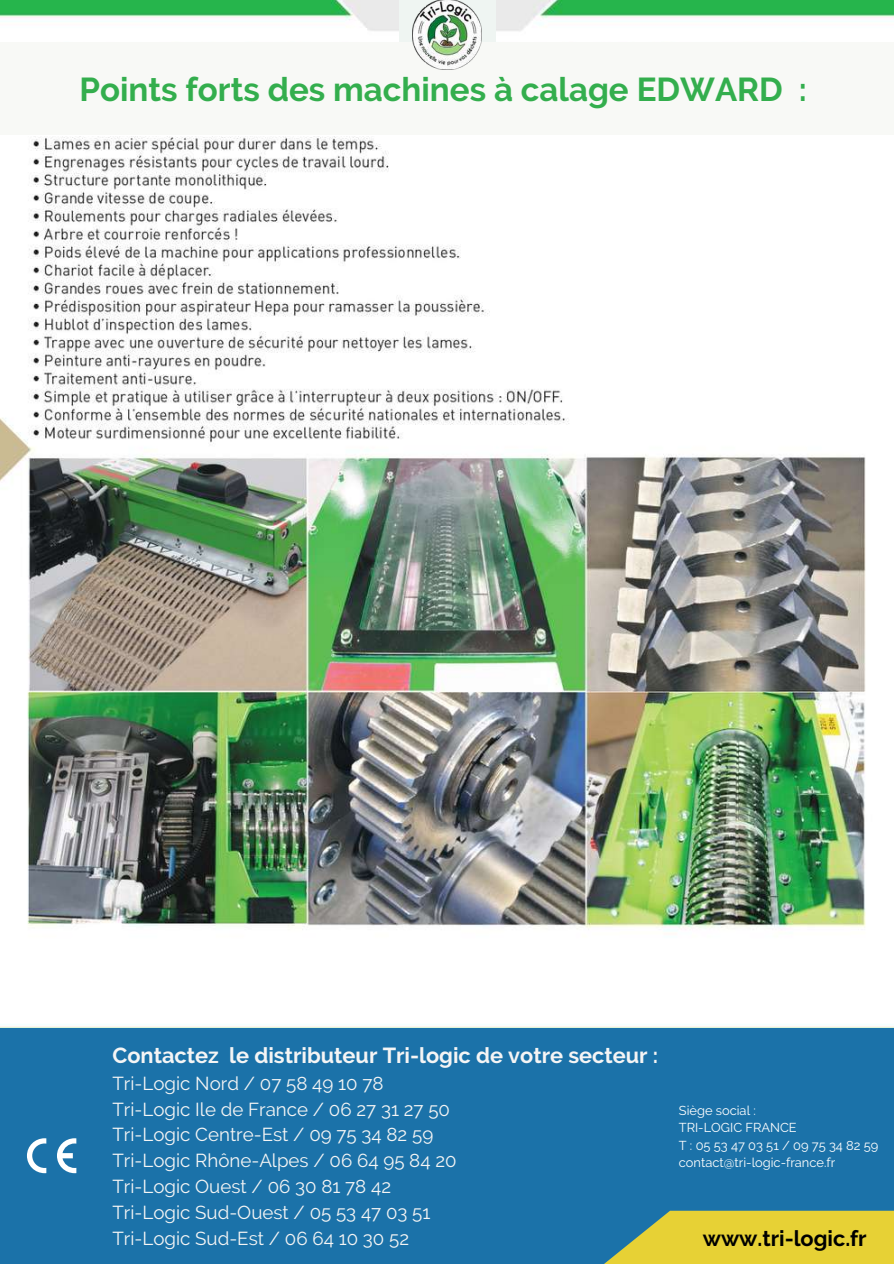
<style>
.page{position:relative;width:894px;height:1264px;background:#fff}
.page>*{position:absolute;margin:0;border:0;box-sizing:border-box;transform-origin:0 0}
.t1{font:700 33px "Raleway";color:#33ae4d}
.t2{font:700 21.75px "Raleway";color:#f5f5f5}
.t3{font:700 21.75px "Raleway";color:#000}
.t4{font:18.75px/26px "Raleway";color:#f5f5f5}
.t5{font:12.9px/17.1px "Raleway";color:#fff}
</style>
<div class="page">
<img style="left:0;top:0;width:893px;height:1210px">
<div style="left:0;top:1027px;width:892px;height:236px;background:#1b72a9"></div>
<svg style="left:27px;top:1138px;width:49px;height:35px"></svg>
<div style="left:399px;top:0;width:96px;height:75px;background:#eff5f2"></div>
<div style="left:0;top:43px;width:892px;height:92px;background:#f8f9f6"></div>
<img style="left:412px;top:0;width:69px;height:70px">
<svg style="left:605px;top:1210px;width:288px;height:53px;background:#ccc443"></svg>
<h1 class="t1" style="left:80px;top:70px;width:728px">Points forts des machines à calage EDWARD :</h1>
<p class="t2" style="left:112px;top:1042px;width:547px">Contactez le distributeur Tri-logic de votre secteur :</p>
<p class="t4" style="left:112px;top:1069px;width:345px">Tri-Logic Nord / 07 58 49 10 78<br>Tri-Logic Ile de France / 06 27 31 27 50<br>Tri-Logic Centre-Est / 09 75 34 82 59<br>Tri-Logic Rhône-Alpes / 06 64 95 84 20<br>Tri-Logic Ouest / 06 30 81 78 42<br>Tri-Logic Sud-Ouest / 05 53 47 03 51<br>Tri-Logic Sud-Est / 06 64 10 30 52</p>
<p class="t5" style="left:678px;top:1102px;width:201px">Siège social :<br>TRI-LOGIC FRANCE<br>T:0553470351/0975348259 contact@tri-logic-france.fr</p>
<p class="t3" style="left:702px;top:1225px;width:165px">www.tri-logic.fr</p>
</div>
